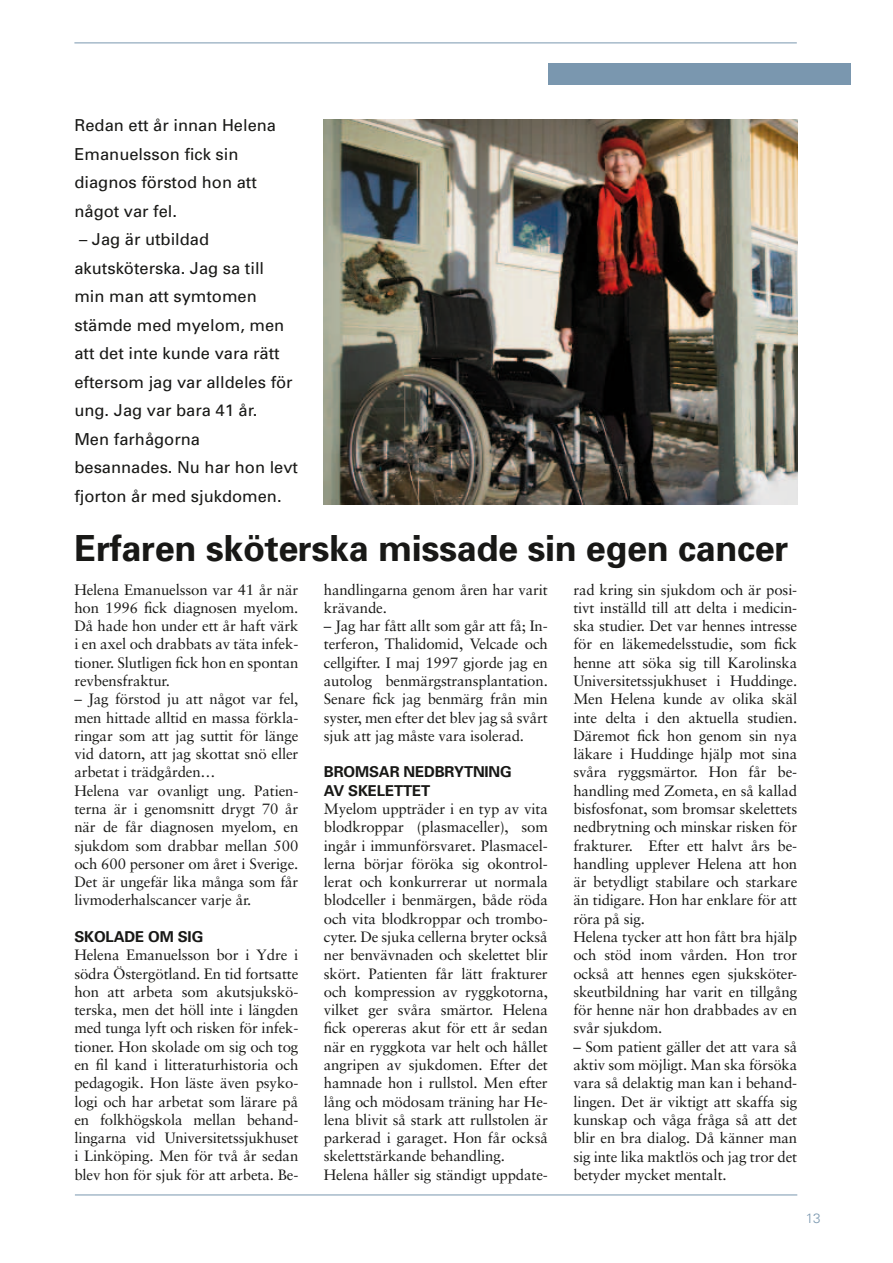
<style>
.page{position:relative;width:893px;height:1263px;background:#fff}
.page>*{position:absolute;margin:0;border:0;box-sizing:border-box;transform-origin:0 0}
.t1{font:700 36px "Univers";letter-spacing:-.01em;color:#181816}
.t2{font:16.5px/28.5px "Univers";color:#181816}
.t3{font:15px/18.3px "Sabon";letter-spacing:-.01em;color:#181816;text-align:justify}
.t4{font:700 15px "Univers";color:#181816}
.t5{font:300 13.5px "Univers";color:#7a97af}
</style>
<div class="page">
<hr style="left:75px;top:1194px;width:722px;height:1px;background:#7a97af">
<hr style="left:74px;top:43px;width:723px;height:1px;background:#7a97af">
<div style="left:548px;top:64px;width:302px;height:21px;background:#7a97af"></div>
<img style="left:324px;top:119px;width:473px;height:385px">
<p class="t2" style="left:74px;top:112px;width:203px">Redan ett år innan Helena<br>Emanuelsson fick sin diagnos förstod hon att något var fel.</p>
<p class="t2" style="left:74px;top:225px;width:225px">– Jag är utbildad akutsköterska. Jag sa till min man att symtomen stämde med myelom, men att det inte kunde vara rätt eftersom jag var alldeles för ung. Jag var bara 41 år.<br>Men farhågorna besannades. Nu har hon levt fjorton år med sjukdomen.</p>
<h1 class="t1" style="left:74px;top:526px;width:715px">Erfaren sköterska missade sin egen cancer</h1>
<p class="t3" style="left:74px;top:580px;width:225px">Helena Emanuelsson var 41 år när hon 1996 fick diagnosen myelom.<br>Då hade hon under ett år haft värk i en axel och drabbats av täta infek&shy;tioner. Slutligen fick hon en spontan revbensfraktur.</p>
<p class="t3" style="left:74px;top:690px;width:225px;text-align:left">– Jag förstod ju att något var fel, men hittade alltid en massa förkla&shy;ringar som att jag suttit för länge vid datorn, att jag skottat snö eller arbetat i trädgården…<br>Helena var ovanligt ung. Patien&shy;terna är i genomsnitt drygt 70 år när de får diagnosen myelom, en sjukdom som drabbar mellan 500 och 600 personer om året i Sverige.<br>Det är ungefär lika många som får livmoderhalscancer varje år.</p>
<p class="t4" style="left:74px;top:927px;width:21px">Skolade</p>
<p class="t4" style="left:148px;top:927px;width:39px">om sig</p>
<p class="t3" style="left:74px;top:946px;width:225px">Helena Emanuelsson bor i Ydre i södra Östergötland. En tid fortsatte hon att arbeta som akutsjukskö&shy;terska, men det höll inte i längden med tunga lyft och risken för infek&shy;tioner. Hon skolade om sig och tog en fil kand i litteraturhistoria och pedagogik. Hon läste även psyko&shy;logi och har arbetat som lärare på en folkhögskola mellan behand&shy;lingarna vid Universitetssjukhuset i Linköping. Men för två år sedan blev hon för sjuk för att arbeta. Be-</p>
<p class="t3" style="left:324px;top:580px;width:225px">handlingarna genom åren har varit krävande.</p>
<p class="t3" style="left:324px;top:617px;width:225px">– Jag har fått allt som går att få; In&shy;terferon, Thalidomid, Velcade och cellgifter. I maj 1997 gjorde jag en autolog benmärgstransplantation.<br>Senare fick jag benmärg från min syster, men efter det blev jag så svårt sjuk att jag måste vara isolerad.</p>
<p class="t4" style="left:324px;top:763px;width:22px">Bromsar</p>
<p class="t4" style="left:404px;top:763px;width:11px">nedbr</p>
<p class="t4" style="left:454px;top:763px;width:21px">ytning</p>
<p class="t4" style="left:324px;top:781px;width:35px">av skelettet</p>
<p class="t3" style="left:324px;top:799px;width:225px;text-align:left">Myelom uppträder i en typ av vita blodkroppar (plasmaceller), som ingår i immunförsvaret. Plasmacel&shy;lerna börjar föröka sig okontrol&shy;lerat och konkurrerar ut normala blodceller i benmärgen, både röda och vita blodkroppar och trombo&shy;cyter. De sjuka cellerna bryter också ner benvävnaden och skelettet blir skört. Patienten får lätt frakturer och kompression av ryggkotorna, vilket ger svåra smärtor. Helena fick opereras akut för ett år sedan när en ryggkota var helt och hållet angripen av sjukdomen. Efter det hamnade hon i rullstol. Men efter lång och mödosam träning har He&shy;lena blivit så stark att rullstolen är parkerad i garaget. Hon får också skelettstärkande behandling.<br>Helena håller sig ständigt uppdate-</p>
<p class="t3" style="left:573px;top:580px;width:225px;text-align:left">rad kring sin sjukdom och är posi&shy;tivt inställd till att delta i medicin&shy;ska studier. Det var hennes intresse för en läkemedelsstudie, som fick henne att söka sig till Karolinska<br>Universitetssjukhuset i Huddinge.<br>Men Helena kunde av olika skäl inte delta i den aktuella studien.<br>Däremot fick hon genom sin nya läkare i Huddinge hjälp mot sina svåra ryggsmärtor. Hon får be&shy;handling med Zometa, en så kallad bisfosfonat, som bromsar skelettets nedbrytning och minskar risken för frakturer. Efter ett halvt års be&shy;handling upplever Helena att hon är betydligt stabilare och starkare än tidigare. Hon har enklare för att röra på sig.<br>Helena tycker att hon fått bra hjälp och stöd inom vården. Hon tror också att hennes egen sjuksköter&shy;skeutbildning har varit en tillgång för henne när hon drabbades av en svår sjukdom.</p>
<p class="t3" style="left:573px;top:1037px;width:225px">– Som patient gäller det att vara så aktiv som möjligt. Man ska försöka vara så delaktig man kan i behand&shy;lingen. Det är viktigt att skaffa sig kunskap och våga fråga så att det blir en bra dialog. Då känner man sig inte lika maktlös och jag tror det betyder mycket mentalt.</p>
<p class="t5" style="left:806px;top:1210px;width:17px">13</p>
</div>
